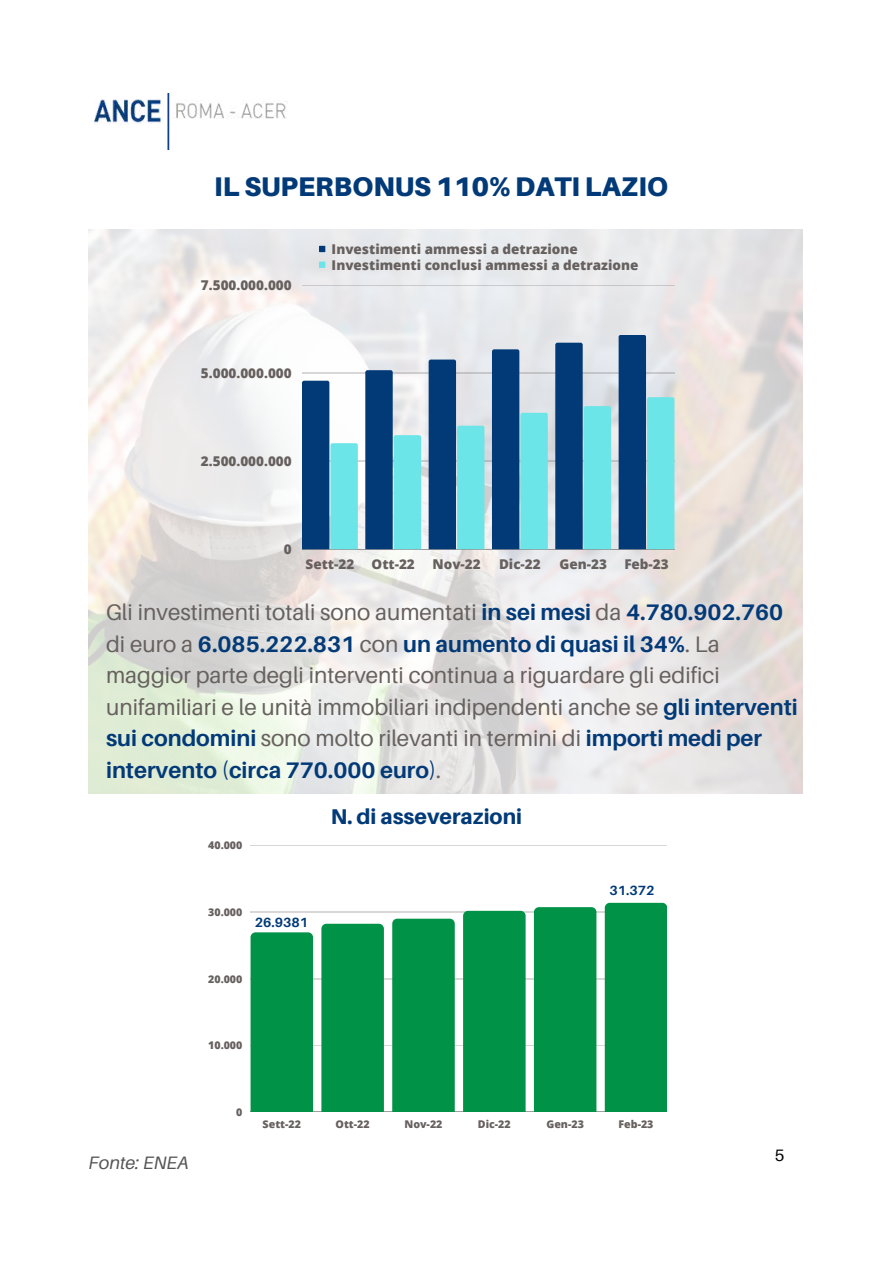
<style>
.page{position:relative;width:893px;height:1264px;background:#fff}
.page>*{position:absolute;margin:0;border:0;box-sizing:border-box;transform-origin:0 0}
.t1{font:900 27px "Aileron";color:#023a78}
.t2{font:22.5px/31.5px "Aileron";color:#66605e}
.t3{font:800 21.3px "Aileron";color:#023a78}
.t4{font:italic 18px "Aileron";color:#545454}
.t5{font:16.5px "Aileron";color:#000}
.t6{font:800 13.5px/15.8px "Open Sans";color:#66605e}
.t7{font:700 13.35px "Aileron";color:#023a78}
.t8{font:800 10.65px "Open Sans";color:#66605e}
.s1{font-weight:700;color:#023a78}
.s2{color:#023a78}
</style>
<div class="page">
<img style="left:94px;top:94px;width:194px;height:56px">
<img style="left:89px;top:229px;width:713px;height:564px">
<svg style="left:319px;top:246px;width:6px;height:6px"></svg>
<div style="left:319px;top:261px;width:6px;height:7px;background:#6ce5e8"></div>
<hr style="left:302px;top:285px;width:372px;height:1px;background:#66605e">
<hr style="left:302px;top:373px;width:372px;height:1px;background:#66605e">
<hr style="left:302px;top:461px;width:372px;height:1px;background:#66605e">
<hr style="left:302px;top:549px;width:372px;height:1px;background:#66605e">
<svg style="left:302px;top:381px;width:56px;height:168px"></svg>
<svg style="left:365px;top:370px;width:56px;height:179px;background:#5393b2"></svg>
<svg style="left:428px;top:359px;width:56px;height:190px;background:#5393b2"></svg>
<svg style="left:492px;top:349px;width:56px;height:200px;background:#4b8faf"></svg>
<svg style="left:555px;top:343px;width:56px;height:206px;background:#4d90b0"></svg>
<svg style="left:618px;top:335px;width:56px;height:214px;background:#4f92b2"></svg>
<hr style="left:250px;top:845px;width:417px;height:1px;background:#66605e">
<hr style="left:250px;top:912px;width:417px;height:1px;background:#66605e">
<hr style="left:250px;top:978px;width:417px;height:1px;background:#66605e">
<hr style="left:250px;top:1045px;width:417px;height:1px;background:#66605e">
<hr style="left:250px;top:1111px;width:417px;height:1px;background:#66605e">
<div style="left:250px;top:932px;width:63px;height:179px;background:#009246"></div>
<div style="left:321px;top:923px;width:63px;height:188px;background:#009246"></div>
<div style="left:392px;top:918px;width:62px;height:193px;background:#009246"></div>
<div style="left:463px;top:910px;width:62px;height:201px;background:#009246"></div>
<div style="left:534px;top:907px;width:62px;height:204px;background:#009246"></div>
<div style="left:604px;top:902px;width:63px;height:209px;background:#009246"></div>
<p class="t1" style="left:214px;top:169px;width:455px">IL SUPERBONUS 110% DATI LAZIO</p>
<p class="t6" style="left:201px;top:277px;width:92px">7.500.000.000</p>
<p class="t6" style="left:331px;top:241px;width:308px">Investimenti ammessi a detrazione<br>Investimenti conclusi ammessi a detrazione</p>
<p class="t6" style="left:201px;top:365px;width:92px">5.000.000.000</p>
<p class="t6" style="left:201px;top:453px;width:92px">2.500.000.000</p>
<p class="t6" style="left:284px;top:541px;width:9px">0</p>
<p class="t6" style="left:305px;top:556px;width:50px">Sett-22</p>
<p class="t6" style="left:371px;top:556px;width:45px">Ott-22</p>
<p class="t6" style="left:432px;top:556px;width:50px">Nov-22</p>
<p class="t6" style="left:499px;top:556px;width:43px">Dic-22</p>
<p class="t6" style="left:559px;top:556px;width:49px">Gen-23</p>
<p class="t6" style="left:624px;top:556px;width:46px">Feb-23</p>
<p class="t2" style="left:106px;top:596px;width:693px">Gli investimenti totali sono aumentati <span class="s1">in sei mesi</span> da <span class="s1">4.780.902.760 </span>di euro a <span class="s1">6.085.222.831</span> con <span class="s1">un aumento di quasi il 34%</span>. La maggior parte degli interventi continua a riguardare gli edifici unifamiliari e le unità immobiliari indipendenti anche se <span class="s1">gli interventi sui condomini</span> sono molto rilevanti in termini di <span class="s1">importi medi per intervento</span> <span class="s2">(</span><span class="s1">circa 770.000 euro</span><span class="s2">)</span>.</p>
<p class="t8" style="left:208px;top:838px;width:36px">40.000</p>
<p class="t8" style="left:208px;top:904px;width:36px">30.000</p>
<p class="t7" style="left:255px;top:914px;width:55px">26.9381</p>
<p class="t8" style="left:208px;top:971px;width:36px">20.000</p>
<p class="t3" style="left:331px;top:803px;width:193px">N. di asseverazioni</p>
<p class="t7" style="left:609px;top:881px;width:46px">31.372</p>
<p class="t8" style="left:208px;top:1037px;width:36px">10.000</p>
<p class="t4" style="left:88px;top:1151px;width:102px">Fonte: ENEA</p>
<p class="t8" style="left:236px;top:1104px;width:8px">0</p>
<p class="t8" style="left:262px;top:1116px;width:40px">Sett-22</p>
<p class="t8" style="left:335px;top:1116px;width:36px">Ott-22</p>
<p class="t8" style="left:404px;top:1116px;width:39px">Nov-22</p>
<p class="t8" style="left:478px;top:1116px;width:34px">Dic-22</p>
<p class="t8" style="left:546px;top:1116px;width:39px">Gen-23</p>
<p class="t8" style="left:618px;top:1116px;width:37px">Feb-23</p>
<p class="t5" style="left:774px;top:1144px;width:11px">5</p>
</div>
